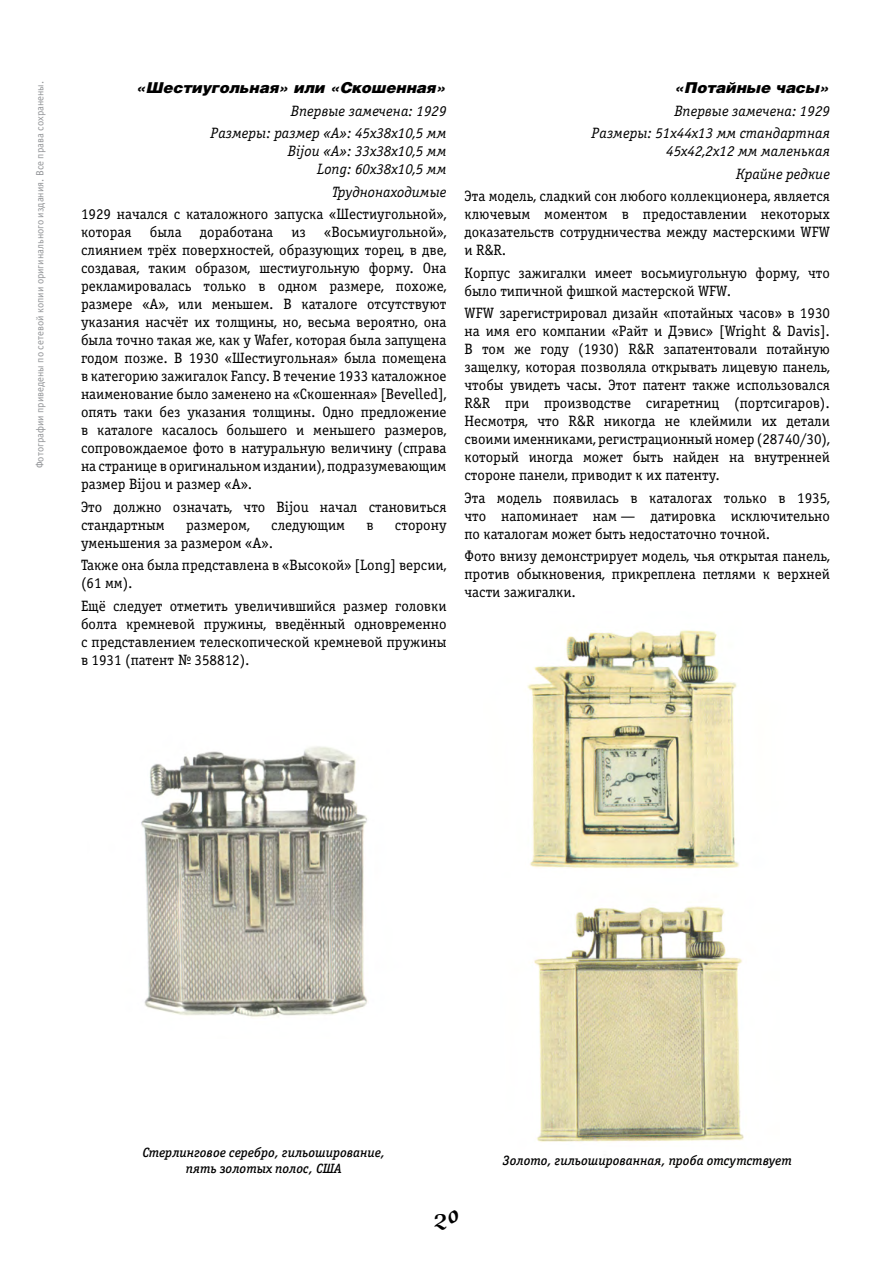
<style>
.page{position:relative;width:893px;height:1263px;background:#fff}
.page>*{position:absolute;margin:0;border:0;box-sizing:border-box;transform-origin:0 0}
.t1{font:18px "Fita Poluustav";color:#000}
.t2{font:15px/18px "Officina Serif C";color:#000;text-align:justify}
.t3{font:italic 15px/22.5px "Officina Serif C";color:#000;text-align:right}
.t4{font:italic 900 15px "Helios";color:#000}
.t5{font:italic 13.5px/16.2px "Officina Serif Medium C";color:#000;text-align:center}
.t6{font:10.5px "Officina Sans C";color:#939598}
</style>
<div class="page">
<img style="left:527px;top:630px;width:212px;height:239px">
<img style="left:534px;top:906px;width:210px;height:236px">
<img style="left:141px;top:746px;width:227px;height:272px">
<p class="t6" style="left:34px;top:468px;width:389px;rotate:-90deg">Фотографии приведены по сетевой копии оригинального издания. Все права сохранены.</p>
<p class="t4" style="left:136px;top:78px;width:312px">«Шестиугольная» или «Скошенная»</p>
<p class="t3" style="left:210px;top:100px;width:237px">Впервые замечена: 1929<br>Размеры: размер «А»: 45х38х10,5 мм</p>
<p class="t3" style="left:288px;top:143px;width:160px;line-height:18px">Bijou «А»: 33х38х10,5 мм<br>Long: 60х38х10,5 мм</p>
<p class="t3" style="left:332px;top:181px;width:116px">Труднонаходимые</p>
<p class="t2" style="left:81px;top:206px;width:367px">1929 начался с каталожного запуска «Шестиугольной», которая была доработана из «Восьмиугольной», слиянием трёх поверхностей, образующих торец, в две, создавая, таким образом, шестиугольную форму. Она рекламировалась только в одном размере, похоже, размере «А», или меньшем. В каталоге отсутствуют указания насчёт их толщины, но, весьма вероятно, она была точно такая же, как у Wafer, которая была запущена годом позже. В 1930 «Шестиугольная» была помещена в категорию зажигалок Fancy. В течение 1933 каталожное наименование было заменено на «Скошенная» [Bevelled], опять таки без указания толщины. Одно предложение в каталоге касалось большего и меньшего размеров, сопровождаемое фото в натуральную величину (справа на странице в оригинальном издании), подразумевающим размер Bijou и размер «А».</p>
<p class="t2" style="left:81px;top:498px;width:367px">Это должно означать, что Bijou начал становиться стандартным</p>
<p class="t2" style="left:186px;top:516px;width:65px">размером,</p>
<p class="t2" style="left:271px;top:516px;width:75px">следующим</p>
<p class="t2" style="left:366px;top:516px;width:9px">в</p>
<p class="t2" style="left:395px;top:516px;width:53px">сторону</p>
<p class="t2" style="left:81px;top:532px;width:367px;line-height:22.5px">уменьшения за размером «А».<br>Также она была представлена в «Высокой» [Long] версии,</p>
<p class="t2" style="left:81px;top:572px;width:367px;line-height:22.5px">(61 мм).<br>Ещё следует отметить увеличившийся размер головки</p>
<p class="t2" style="left:81px;top:615px;width:367px">болта кремневой пружины, введённый одновременно с представлением телескопической кремневой пружины в 1931 (патент № 358812).</p>
<p class="t4" style="left:675px;top:78px;width:157px">«Потайные часы»</p>
<p class="t3" style="left:592px;top:100px;width:240px">Впервые замечена: 1929<br>Размеры: 51х44х13 мм стандартная</p>
<p class="t3" style="left:666px;top:140px;width:165px">45х42,2х12 мм маленькая<br>Крайне редкие</p>
<p class="t2" style="left:464px;top:188px;width:367px">Эта модель, сладкий сон любого коллекционера, является ключевым моментом в предоставлении некоторых доказательств сотрудничества между мастерскими WFW и R&amp;R.</p>
<p class="t2" style="left:464px;top:264px;width:367px">Корпус зажигалки имеет восьмиугольную форму, что было типичной фишкой мастерской WFW.</p>
<p class="t2" style="left:464px;top:305px;width:367px">WFW зарегистрировал дизайн «потайных часов» в 1930 на имя его компании «Райт и Дэвис» [Wright &amp; Davis].<br>В том же году (1930) R&amp;R запатентовали потайную защелку, которая позволяла открывать лицевую панель, чтобы увидеть часы. Этот патент также использовался R&amp;R при производстве сигаретниц (портсигаров).<br>Несмотря, что R&amp;R никогда не клеймили их детали своими именниками, регистрационный номер (28740/30), который иногда может быть найден на внутренней стороне панели, приводит к их патенту.</p>
<p class="t2" style="left:464px;top:489px;width:367px">Эта модель появилась в каталогах только в 1935, что напоминает нам — датировка исключительно по каталогам может быть недостаточно точной.</p>
<p class="t2" style="left:464px;top:548px;width:367px">Фото внизу демонстрирует модель, чья открытая панель, против обыкновения, прикреплена петлями к верхней части зажигалки.</p>
<p class="t5" style="left:142px;top:1144px;width:244px">Стерлинговое серебро, гильоширование, пять золотых полос, США</p>
<p class="t5" style="left:503px;top:1152px;width:291px">Золото, гильошированная, проба отсутствует</p>
<p class="t1" style="left:434px;top:1206px;width:27px">20</p>
</div>
